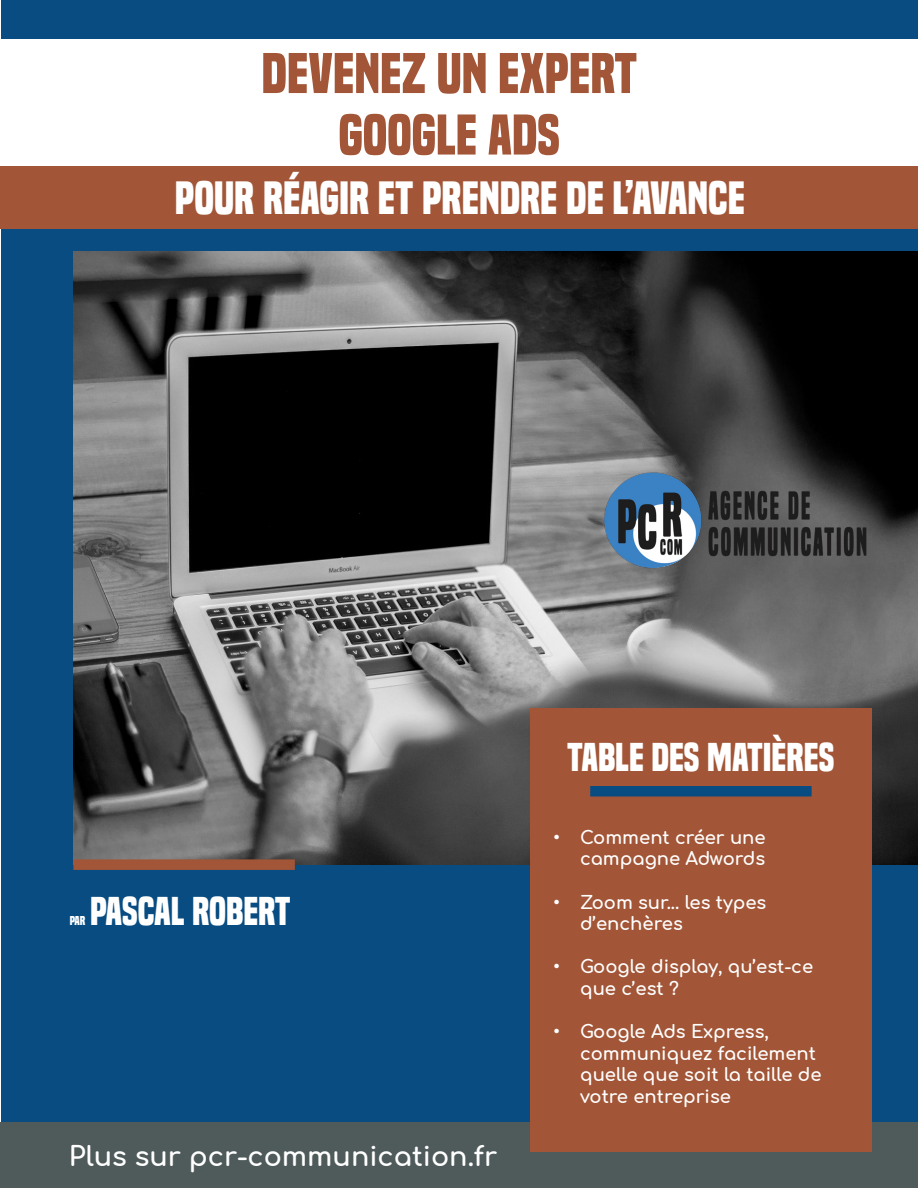
<style>
.page{position:relative;width:918px;height:1188px;background:#fff}
.page>*{position:absolute;margin:0;border:0;box-sizing:border-box;transform-origin:0 0}
.titre{font:700 52.95px "Built Titling Rg";color:#a25637}
.titre-2{font:700 43.5px "Built Titling Rg";color:#fff}
.titre-3{font:700 37.5px "Built Titling Rg";color:#fff}
.titre-4{font:700 27px "Comfortaa";color:#fff}
.t1{font:700 18px/21.6px "Comfortaa";color:#fff}
.titre-5{font:700 12px "Built Titling Rg";color:#fff}
</style>
<div class="page">
<div style="left:1px;top:0;width:917px;height:1125px;background:#084c81"></div>
<img style="left:73px;top:252px;width:845px;height:612px">
<div style="left:0;top:1123px;width:918px;height:65px;background:#4f5a5a"></div>
<div style="left:0;top:166px;width:918px;height:63px;background:#a25637"></div>
<div style="left:73px;top:859px;width:222px;height:11px;background:#a25637"></div>
<div style="left:0;top:39px;width:918px;height:127px;background:#fff"></div>
<div style="left:530px;top:708px;width:342px;height:443px;background:#a25637"></div>
<div style="left:590px;top:786px;width:222px;height:10px;background:#084c81"></div>
<img style="left:590px;top:454px;width:282px;height:130px">
<p class="titre" style="left:261px;top:42px;width:377px">DEVENEZ UN EXPERT</p>
<p class="titre" style="left:339px;top:104px;width:223px">GOOGLE ADS</p>
<p class="titre-2" style="left:175px;top:172px;width:572px">POUR RÉAGIR ET PRENDRE DE L’AVANCE</p>
<p class="titre-3" style="left:90px;top:889px;width:202px">PASCAL ROBERT</p>
<p class="titre-5" style="left:70px;top:913px;width:17px">PAR</p>
<p class="titre-4" style="left:69px;top:1131px;width:430px">Plus sur pcr-communication.fr</p>
<p class="titre-3" style="left:567px;top:735px;width:269px">TABLE DES MATIÈRES</p>
<p class="t1" style="left:553px;top:824px;width:214px;text-align:right">• Comment créer une campagne Adwords</p>
<p class="t1" style="left:580px;top:889px;width:188px;text-indent:-27px">• Zoom sur... les types d’enchères</p>
<p class="t1" style="left:580px;top:954px;width:235px;text-indent:-27px">• Google display, qu’est-ce que c’est ?</p>
<p class="t1" style="left:580px;top:1018px;width:243px;text-indent:-27px">• Google Ads Express, communiquez facilement quelle que soit la taille de votre entreprise</p>
</div>
